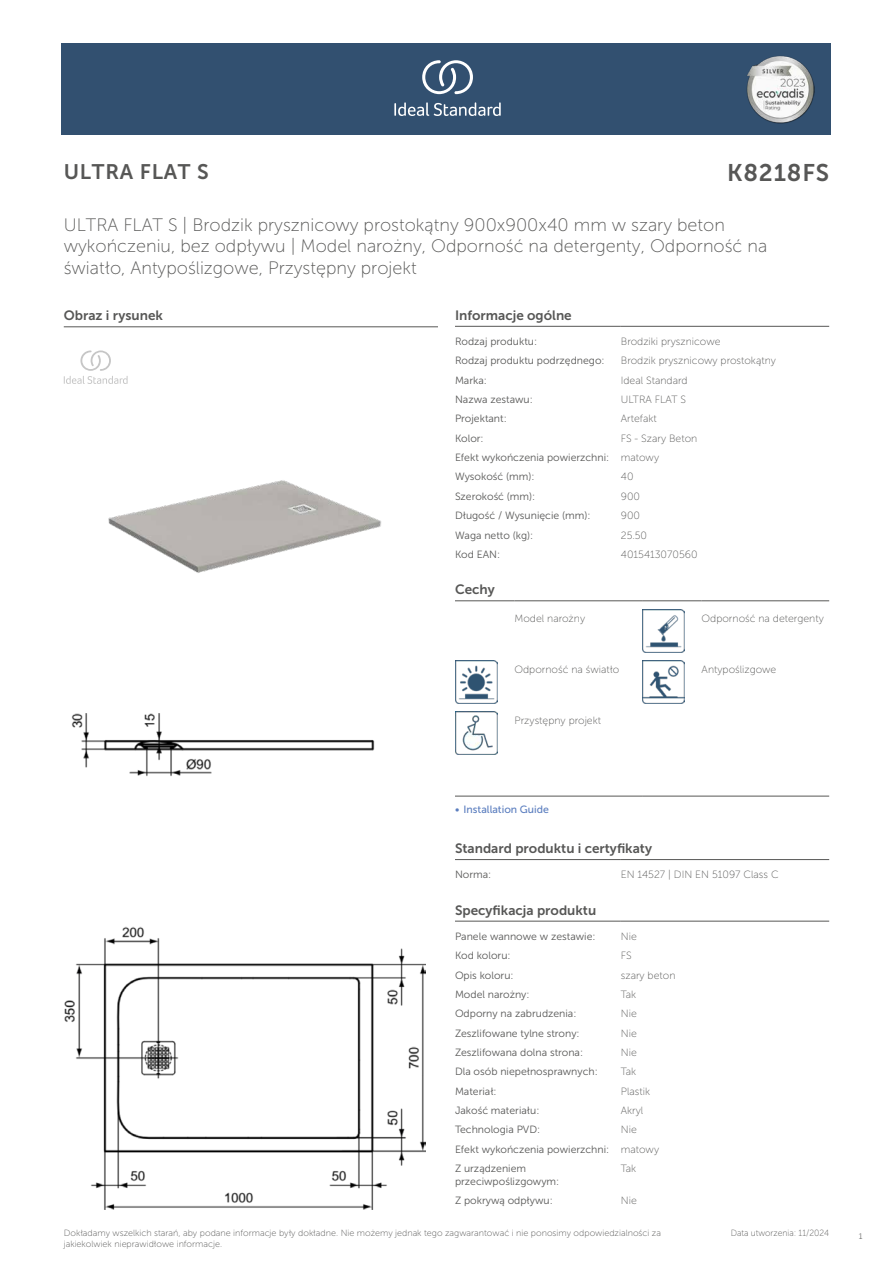
<style>
.page{position:relative;width:893px;height:1263px;background:#fff}
.page>*{position:absolute;margin:0;border:0;box-sizing:border-box;transform-origin:0 0}
.t1{font:24px "Museo Sans 700";letter-spacing:.035em;color:#575756}
.t2{font:21px "Museo Sans 700";letter-spacing:.035em;color:#575756}
.t3{font:18px/21.6px "Museo Sans 100";color:#575756}
.t4{font:13.5px "Museo Sans 700";color:#575756}
.t5{font:10.5px/19.4px "Museo Sans 300";color:#575756}
.t6{font:10.5px "Museo Sans 100";color:#575756}
.t7{font:10.5px "Museo Sans 500";color:#5b7ebf}
.t8{font:9px/10.8px "Museo Sans 100";color:#575756}
.t9{font:9px "Museo Sans 100";color:#575756;scale:.95 1}
.t10{font:300 9px "Calibri";color:#575756;scale:.95 1}
.s1{font-family:"Museo Sans 100"}
</style>
<div class="page">
<div style="left:62px;top:43px;width:769px;height:91px;background:#325070"></div>
<hr style="left:455px;top:326px;width:166px;height:1px;background:#575756">
<hr style="left:621px;top:326px;width:208px;height:1px;background:#575756">
<hr style="left:455px;top:600px;width:59px;height:1px;background:#575756">
<hr style="left:514px;top:600px;width:128px;height:1px;background:#575756">
<hr style="left:642px;top:600px;width:60px;height:1px;background:#575756">
<hr style="left:702px;top:600px;width:127px;height:1px;background:#575756">
<img style="left:642px;top:609px;width:43px;height:43px">
<img style="left:455px;top:660px;width:42px;height:43px">
<img style="left:642px;top:660px;width:43px;height:43px">
<img style="left:455px;top:711px;width:42px;height:43px">
<hr style="left:455px;top:796px;width:187px;height:1px;background:#575756">
<hr style="left:642px;top:796px;width:187px;height:1px;background:#575756">
<hr style="left:455px;top:859px;width:166px;height:1px;background:#575756">
<hr style="left:621px;top:859px;width:208px;height:1px;background:#575756">
<hr style="left:455px;top:921px;width:166px;height:1px;background:#575756">
<hr style="left:621px;top:921px;width:208px;height:1px;background:#575756">
<img style="left:64px;top:714px;width:361px;height:496px">
<hr style="left:64px;top:327px;width:374px;height:1px;background:#575756">
<svg style="left:64px;top:350px;width:64px;height:34px"></svg>
<img style="left:108px;top:480px;width:273px;height:93px">
<svg style="left:394px;top:102px;width:107px;height:14px"></svg>
<svg style="left:422px;top:60px;width:51px;height:34px"></svg>
<img style="left:746px;top:56px;width:68px;height:67px">
<h2 class="t2" style="left:64px;top:160px;width:146px">ULTRA FLAT S</h2>
<h1 class="t1" style="left:727px;top:160px;width:104px">K8218FS</h1>
<h3 class="t3" style="left:64px;top:214px;width:705px">ULTRA FLAT S | Brodzik prysznicowy prostokątny 900x900x40 mm w szary beton wykończeniu, bez odpływu | Model narożny, Odporność na detergenty, Odporność na światło, Antypoślizgowe, Przystępny projekt</h3>
<p class="t4" style="left:64px;top:308px;width:101px">Obraz i rysunek</p>
<p class="t4" style="left:455px;top:308px;width:118px">Informacje ogólne</p>
<p class="t5" style="left:455px;top:332px;width:84px">Rodzaj produktu:</p>
<p class="t6" style="left:621px;top:336px;width:101px">Brodziki prysznicowe</p>
<p class="t5" style="left:455px;top:351px;width:151px">Rodzaj produktu podrzędnego:</p>
<p class="t6" style="left:621px;top:355px;width:157px">Brodzik prysznicowy prostokątny</p>
<p class="t5" style="left:455px;top:370px;width:33px">Marka:</p>
<p class="t6" style="left:621px;top:374px;width:68px">Ideal Standard</p>
<p class="t5" style="left:455px;top:390px;width:79px">Nazwa zestawu:</p>
<p class="t6" style="left:621px;top:394px;width:67px">ULTRA FLAT S</p>
<p class="t5" style="left:455px;top:409px;width:53px">Projektant:</p>
<p class="t6" style="left:621px;top:413px;width:37px">Artefakt</p>
<p class="t5" style="left:455px;top:429px;width:30px">Kolor:</p>
<p class="t6" style="left:621px;top:433px;width:78px">FS - Szary Beton</p>
<p class="t5" style="left:455px;top:448px;width:206px">Efekt wykończenia powierzchni: <span class="s1">matowy<br></span>Wysokość (mm):</p>
<p class="t6" style="left:621px;top:471px;width:14px">40</p>
<p class="t5" style="left:455px;top:487px;width:82px">Szerokość (mm):</p>
<p class="t6" style="left:621px;top:491px;width:21px">900</p>
<p class="t5" style="left:455px;top:506px;width:137px">Długość / Wysunięcie (mm):</p>
<p class="t6" style="left:621px;top:510px;width:21px">900</p>
<p class="t5" style="left:455px;top:525px;width:80px">Waga netto (kg):</p>
<p class="t6" style="left:621px;top:529px;width:28px">25.50</p>
<p class="t5" style="left:455px;top:545px;width:47px">Kod EAN:</p>
<p class="t6" style="left:621px;top:549px;width:78px">4015413070560</p>
<p class="t4" style="left:455px;top:582px;width:41px">Cechy</p>
<p class="t6" style="left:514px;top:612px;width:72px">Model narożny</p>
<p class="t6" style="left:702px;top:612px;width:124px">Odporność na detergenty</p>
<p class="t6" style="left:514px;top:663px;width:106px">Odporność na światło</p>
<p class="t6" style="left:702px;top:663px;width:76px">Antypoślizgowe</p>
<p class="t6" style="left:514px;top:714px;width:88px">Przystępny projekt</p>
<p class="t7" style="left:455px;top:803px;width:95px">• Installation Guide</p>
<p class="t4" style="left:455px;top:841px;width:199px">Standard produktu i certyfikaty</p>
<p class="t5" style="left:455px;top:865px;width:38px">Norma:</p>
<p class="t6" style="left:621px;top:869px;width:159px">EN 14527 | DIN EN 51097 Class C</p>
<p class="t4" style="left:455px;top:902px;width:143px">Specyfikacja produktu</p>
<p class="t5" style="left:455px;top:927px;width:142px">Panele wannowe w zestawie:</p>
<p class="t6" style="left:621px;top:931px;width:17px">Nie</p>
<p class="t5" style="left:455px;top:946px;width:57px">Kod koloru:</p>
<p class="t6" style="left:621px;top:950px;width:12px">FS</p>
<p class="t5" style="left:455px;top:965px;width:60px">Opis koloru:</p>
<p class="t6" style="left:621px;top:969px;width:56px">szary beton</p>
<p class="t5" style="left:455px;top:985px;width:76px">Model narożny:</p>
<p class="t6" style="left:621px;top:989px;width:17px">Tak</p>
<p class="t5" style="left:455px;top:1004px;width:123px">Odporny na zabrudzenia:</p>
<p class="t6" style="left:621px;top:1008px;width:17px">Nie</p>
<p class="t5" style="left:455px;top:1023px;width:126px">Zeszlifowane tylne strony:</p>
<p class="t6" style="left:621px;top:1027px;width:17px">Nie</p>
<p class="t5" style="left:455px;top:1043px;width:130px">Zeszlifowana dolna strona:</p>
<p class="t6" style="left:621px;top:1047px;width:17px">Nie</p>
<p class="t5" style="left:455px;top:1062px;width:144px">Dla osób niepełnosprawnych:</p>
<p class="t6" style="left:621px;top:1066px;width:17px">Tak</p>
<p class="t5" style="left:455px;top:1081px;width:43px">Materiał:</p>
<p class="t6" style="left:621px;top:1085px;width:31px">Plastik</p>
<p class="t5" style="left:455px;top:1101px;width:86px">Jakość materiału:</p>
<p class="t6" style="left:621px;top:1105px;width:24px">Akryl</p>
<p class="t5" style="left:455px;top:1120px;width:87px">Technologia PVD:</p>
<p class="t6" style="left:621px;top:1124px;width:17px">Nie</p>
<p class="t5" style="left:455px;top:1139px;width:206px">Efekt wykończenia powierzchni: <span class="s1">matowy<br></span>Z urządzeniem</p>
<p class="t5" style="left:455px;top:1171px;width:106px">przeciwpoślizgowym:</p>
<p class="t6" style="left:621px;top:1163px;width:17px">Tak</p>
<p class="t5" style="left:455px;top:1191px;width:99px">Z pokrywą odpływu:</p>
<p class="t6" style="left:621px;top:1195px;width:17px">Nie</p>
<p class="t8" style="left:64px;top:1227px;width:599px">Dokładamy wszelkich starań, aby podane informacje były dokładne. Nie możemy jednak tego zagwarantować i nie ponosimy odpowiedzialności za jakiekolwiek nieprawidłowe informacje.</p>
<p class="t9" style="left:731px;top:1228px;width:105px">Data utworzenia: 11/2024</p>
<p class="t10" style="left:858px;top:1230px;width:6px">1</p>
</div>
